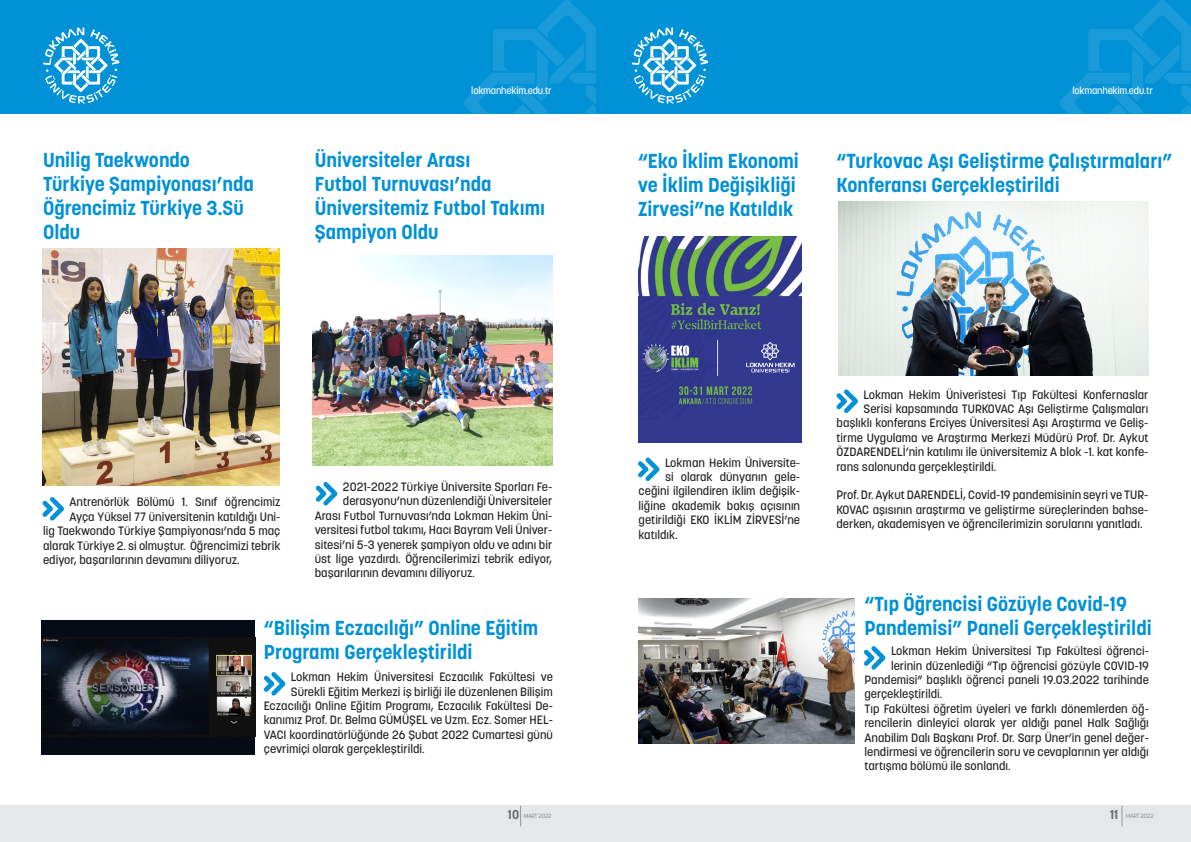
<style>
.page{position:relative;width:1191px;height:842px;background:#fff}
.page>*{position:absolute;margin:0;border:0;box-sizing:border-box;transform-origin:0 0}
.t1{font:700 20px/24px "Korolev";color:#0091d6}
.t2{font:500 12px/14.4px "Korolev";color:#231f20;text-align:justify}
.t3{font:500 10px "Korolev";letter-spacing:-.02em;color:#fff}
.t4{font:300 6px "Korolev";letter-spacing:-.03em;color:#6c6d70}
.t5{font:300 5.9px "Korolev";letter-spacing:-.03em;color:#6c6d70}
.s1{font-weight:700;font-size:12.8px}
</style>
<div class="page">
<div style="left:0;top:806px;width:1191px;height:36px;background:#e6e7e9"></div>
<div style="left:595px;top:0;width:596px;height:113px;background:#0091d6"></div>
<svg style="left:1059px;top:0;width:132px;height:113px"></svg>
<div style="left:0;top:0;width:595px;height:113px;background:#0091d6"></div>
<svg style="left:464px;top:0;width:131px;height:113px"></svg>
<svg style="left:520px;top:806px;width:1px;height:20px"></svg>
<svg style="left:1121px;top:806px;width:1px;height:20px"></svg>
<svg style="left:43px;top:28px;width:76px;height:76px"></svg>
<svg style="left:632px;top:28px;width:76px;height:76px"></svg>
<svg style="left:42px;top:497px;width:22px;height:24px"></svg>
<svg style="left:316px;top:482px;width:21px;height:23px"></svg>
<svg style="left:264px;top:672px;width:21px;height:23px"></svg>
<div style="left:42px;top:620px;width:213px;height:134px;background:#060c16"></div>
<img style="left:42px;top:638px;width:213px;height:99px">
<img style="left:43px;top:249px;width:237px;height:236px">
<img style="left:313px;top:255px;width:240px;height:211px">
<svg style="left:638px;top:457px;width:21px;height:24px"></svg>
<svg style="left:864px;top:646px;width:21px;height:23px"></svg>
<svg style="left:836px;top:389px;width:22px;height:24px"></svg>
<img style="left:838px;top:201px;width:310px;height:175px">
<img style="left:638px;top:236px;width:163px;height:206px">
<img style="left:638px;top:599px;width:216px;height:145px">
<p class="t1" style="left:43px;top:148px;width:212px">Unilig Taekwondo<br>Türkiye Şampiyonası’nda<br>Öğrencimiz Türkiye 3.Sü<br>Oldu</p>
<p class="t3" style="left:471px;top:84px;width:82px">lokmanhekim.edu.tr</p>
<p class="t3" style="left:1072px;top:84px;width:82px">lokmanhekim.edu.tr</p>
<p class="t1" style="left:315px;top:148px;width:232px">Üniversiteler Arası<br>Futbol Turnuvası’nda<br>Üniversitemiz Futbol Takımı<br>Şampiyon Oldu</p>
<p class="t1" style="left:638px;top:149px;width:162px">“Eko İklim Ekonomi ve İklim Değişikliği<br>Zirvesi”ne Katıldık</p>
<p class="t1" style="left:836px;top:149px;width:337px">“Turkovac Aşı Geliştirme Çalıştırmaları”<br>Konferansı Gerçekleştirildi</p>
<p class="t2" style="left:343px;top:480px;width:211px">2021-2022 Türkiye Üniversite Sporları Fe-</p>
<p class="t2" style="left:343px;top:494px;width:211px">derasyonu’nun düzenlendiği Üniversiteler</p>
<p class="t2" style="left:315px;top:508px;width:239px">Arası Futbol Turnuvası’nda Lokman Hekim Üni-</p>
<p class="t2" style="left:315px;top:523px;width:239px">versitesi futbol takımı, Hacı Bayram Veli Üniver-</p>
<p class="t2" style="left:315px;top:537px;width:239px">sitesi’ni 5-3 yenerek şampiyon oldu ve adını bir</p>
<p class="t2" style="left:315px;top:552px;width:239px">üst lige yazdırdı. Öğrencilerimizi tebrik ediyor,</p>
<p class="t2" style="left:315px;top:566px;width:162px">başarılarının devamını diliyoruz.</p>
<p class="t1" style="left:264px;top:616px;width:276px">“Bilişim Eczacılığı” Online Eğitim<br>Programı Gerçekleştirildi</p>
<p class="t2" style="left:70px;top:495px;width:212px">Antrenörlük Bölümü 1. Sınıf öğrencimiz</p>
<p class="t2" style="left:70px;top:509px;width:212px">Ayça Yüksel 77 üniversitenin katıldığı Uni-</p>
<p class="t2" style="left:43px;top:524px;width:239px">lig Taekwondo Türkiye Şampiyonası’nda 5 maç</p>
<p class="t2" style="left:43px;top:538px;width:239px">alarak Türkiye 2. si olmuştur. Öğrencimizi tebrik</p>
<p class="t2" style="left:43px;top:553px;width:198px">ediyor, başarılarının devamını diliyoruz.</p>
<p class="t2" style="left:291px;top:670px;width:263px">Lokman Hekim Üniversitesi Eczacılık Fakültesi ve</p>
<p class="t2" style="left:291px;top:684px;width:263px">Sürekli Eğitim Merkezi iş birliği ile düzenlenen Bilişim</p>
<p class="t2" style="left:264px;top:698px;width:290px">Eczacılığı Online Eğitim Programı, Eczacılık Fakültesi De-</p>
<p class="t2" style="left:264px;top:713px;width:290px">kanımız Prof. Dr. Belma GÜMÜŞEL ve Uzm. Ecz. Somer HEL-</p>
<p class="t2" style="left:264px;top:727px;width:290px">VACI koordinatörlüğünde 26 Şubat 2022 Cumartesi günü</p>
<p class="t2" style="left:264px;top:742px;width:162px">çevrimiçi olarak gerçekleştirildi.</p>
<p class="t2" style="left:665px;top:455px;width:137px">Lokman Hekim Üniversite-</p>
<p class="t2" style="left:665px;top:470px;width:137px">si olarak dünyanın gele-</p>
<p class="t2" style="left:638px;top:484px;width:163px">ceğini ilgilendiren iklim değişik-</p>
<p class="t2" style="left:638px;top:498px;width:163px">liğine akademik bakış açısının</p>
<p class="t2" style="left:638px;top:513px;width:163px">getirildiği EKO İKLİM ZİRVESİ’ne</p>
<p class="t2" style="left:638px;top:527px;width:41px">katıldık.</p>
<p class="t2" style="left:863px;top:387px;width:286px">Lokman Hekim Üniveristesi Tıp Fakültesi Konfernaslar</p>
<p class="t2" style="left:863px;top:402px;width:286px">Serisi kapsamında TURKOVAC Aşı Geliştirme Çalışmaları</p>
<p class="t2" style="left:836px;top:416px;width:313px">başlıklı konferans Erciyes Üniversitesi Aşı Araştırma ve Geliş-</p>
<p class="t2" style="left:836px;top:430px;width:313px">tirme Uygulama ve Araştırma Merkezi Müdürü Prof. Dr. Aykut</p>
<p class="t2" style="left:836px;top:445px;width:313px">ÖZDARENDELİ’nin katılımı ile üniversitemiz A blok -1. kat konfe-</p>
<p class="t2" style="left:836px;top:459px;width:161px">rans salonunda gerçekleştirildi.</p>
<p class="t2" style="left:836px;top:488px;width:313px">Prof. Dr. Aykut DARENDELİ, Covid-19 pandemisinin seyri ve TUR-KOVAC aşısının araştırma ve geliştirme süreçlerinden bahse&shy;derken, akademisyen ve öğrencilerimizin sorularını yanıtladı.</p>
<p class="t1" style="left:864px;top:592px;width:289px">“Tıp Öğrencisi Gözüyle Covid-19<br>Pandemisi” Paneli Gerçekleştirildi</p>
<p class="t2" style="left:891px;top:644px;width:259px">Lokman Hekim Üniversitesi Tıp Fakültesi öğrenci-</p>
<p class="t2" style="left:891px;top:658px;width:259px">lerinin düzenlediği “Tıp öğrencisi gözüyle COVID-19</p>
<p class="t2" style="left:864px;top:672px;width:286px">Pandemisi” başlıklı öğrenci paneli 19.03.2022 tarihinde</p>
<p class="t2" style="left:864px;top:687px;width:79px">gerçekleştirildi.</p>
<p class="t2" style="left:864px;top:701px;width:286px">Tıp Fakültesi öğretim üyeleri ve farklı dönemlerden öğ&shy;rencilerin dinleyici olarak yer aldığı panel Halk Sağlığı Anabilim Dalı Başkanı Prof. Dr. Sarp Üner’in genel değer&shy;lendirmesi ve öğrencilerin soru ve cevaplarının yer aldığı tartışma bölümü ile sonlandı.</p>
<p class="t5" style="left:508px;top:812px;width:45px"><span class="s1">10</span> MART 2022</p>
<p class="t4" style="left:1110px;top:812px;width:45px"><span class="s1">11</span> MART 2022</p>
</div>
